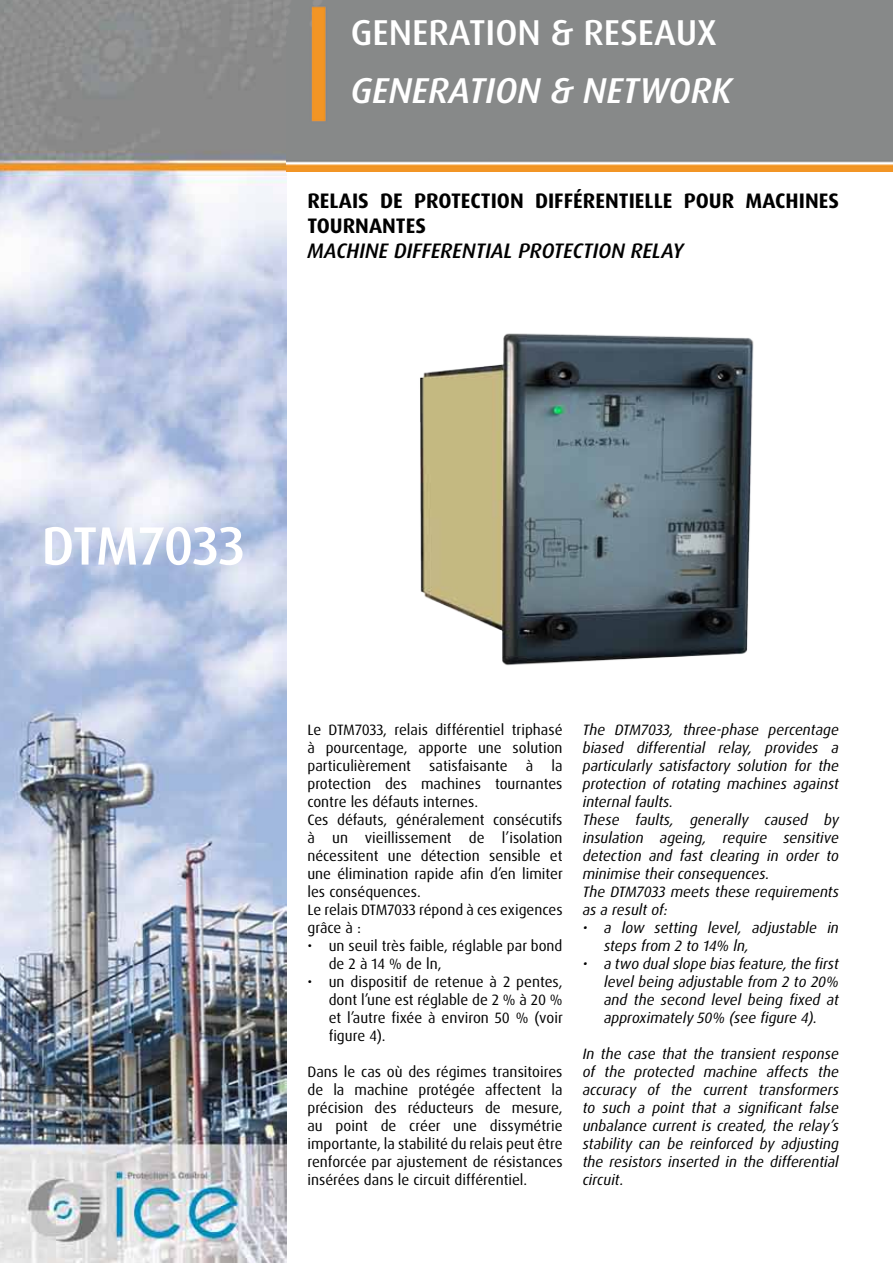
<style>
.page{position:relative;width:893px;height:1263px;background:#fff}
.page>*{position:absolute;margin:0;border:0;box-sizing:border-box;transform-origin:0 0}
.t1{font:500 54px "Dax OT";letter-spacing:-.025em;color:#fff}
.t2{font:500 36px "Dax OT";color:#fff}
.t3{font:italic 500 36px "Dax OT";color:#fff}
.t4{font:700 21px/25.2px "Dax OT";color:#000}
.t5{font:italic 500 21px "Dax OT";color:#000}
.t6{font:italic 15px/18px "Dax OT";color:#000}
.t7{font:15px/18px "Dax OT";color:#000}
</style>
<div class="page">
<img style="left:0;top:0;width:287px;height:1263px">
<img style="left:287px;top:0;width:606px;height:171px">
<img style="left:420px;top:333px;width:334px;height:333px">
<h2 class="t2" style="left:351px;top:10px;width:368px">GENERATION &amp; RESEAUX</h2>
<h2 class="t3" style="left:351px;top:68px;width:383px">GENERATION &amp; NETWORK</h2>
<h3 class="t4" style="left:307px;top:188px;width:533px">RELAIS DE PROTECTION DIFFÉRENTIELLE POUR MACHINES<br>TOURNANTES</h3>
<h3 class="t5" style="left:307px;top:238px;width:378px">MACHINE DIFFERENTIAL PROTECTION RELAY</h3>
<h1 class="t1" style="left:41px;top:511px;width:205px">DTM7033</h1>
<p class="t7" style="left:307px;top:721px;width:257px">Le DTM7033, relais différentiel triphasé à pourcentage, apporte une solution particulièrement satisfaisante à la protection des machines tournantes contre les défauts internes.<br>Ces défauts, généralement consécutifs à un vieillissement de l’isolation nécessitent une détection sensible et une élimination rapide afin d’en limiter les conséquences.<br>Le relais DTM7033 répond à ces exigences grâce à :</p>
<p class="t7" style="left:329px;top:937px;width:235px;text-indent:-21px">• un seuil très faible, réglable par bond de 2 à 14 % de ln,</p>
<p class="t7" style="left:329px;top:973px;width:236px;text-align:justify;text-indent:-21px">• un dispositif de retenue à 2 pentes, dont l’une est réglable de 2 % à 20 % et l’autre fixée à environ 50 % (voir figure 4).</p>
<p class="t7" style="left:307px;top:1063px;width:257px;text-align:justify">Dans le cas où des régimes transitoires de la machine protégée affectent la précision des réducteurs de mesure, au point de créer une dissymétrie importante, la stabilité du relais peut être renforcée par ajustement de résistances insérées dans le circuit différentiel.</p>
<p class="t6" style="left:583px;top:721px;width:258px">The DTM7033, three-phase percentage biased differential relay, provides a particularly satisfactory solution for the protection of rotating machines against internal faults.<br>These faults, generally caused by insulation ageing, require sensitive detection and fast clearing in order to minimise their consequences.<br>The DTM7033 meets these requirements as a result of:</p>
<p class="t6" style="left:604px;top:919px;width:236px;text-indent:-21px">• a low setting level, adjustable in steps from 2 to 14% ln,</p>
<p class="t6" style="left:604px;top:955px;width:236px;text-align:justify;text-indent:-21px">• a two dual slope bias feature, the first level being adjustable from 2 to 20% and the second level being fixed at approximately 50% (see figure 4).</p>
<p class="t6" style="left:583px;top:1045px;width:258px;text-align:justify">In the case that the transient response of the protected machine affects the accuracy of the current transformers to such a point that a significant false unbalance current is created, the relay’s stability can be reinforced by adjusting the resistors inserted in the differential circuit.</p>
</div>
